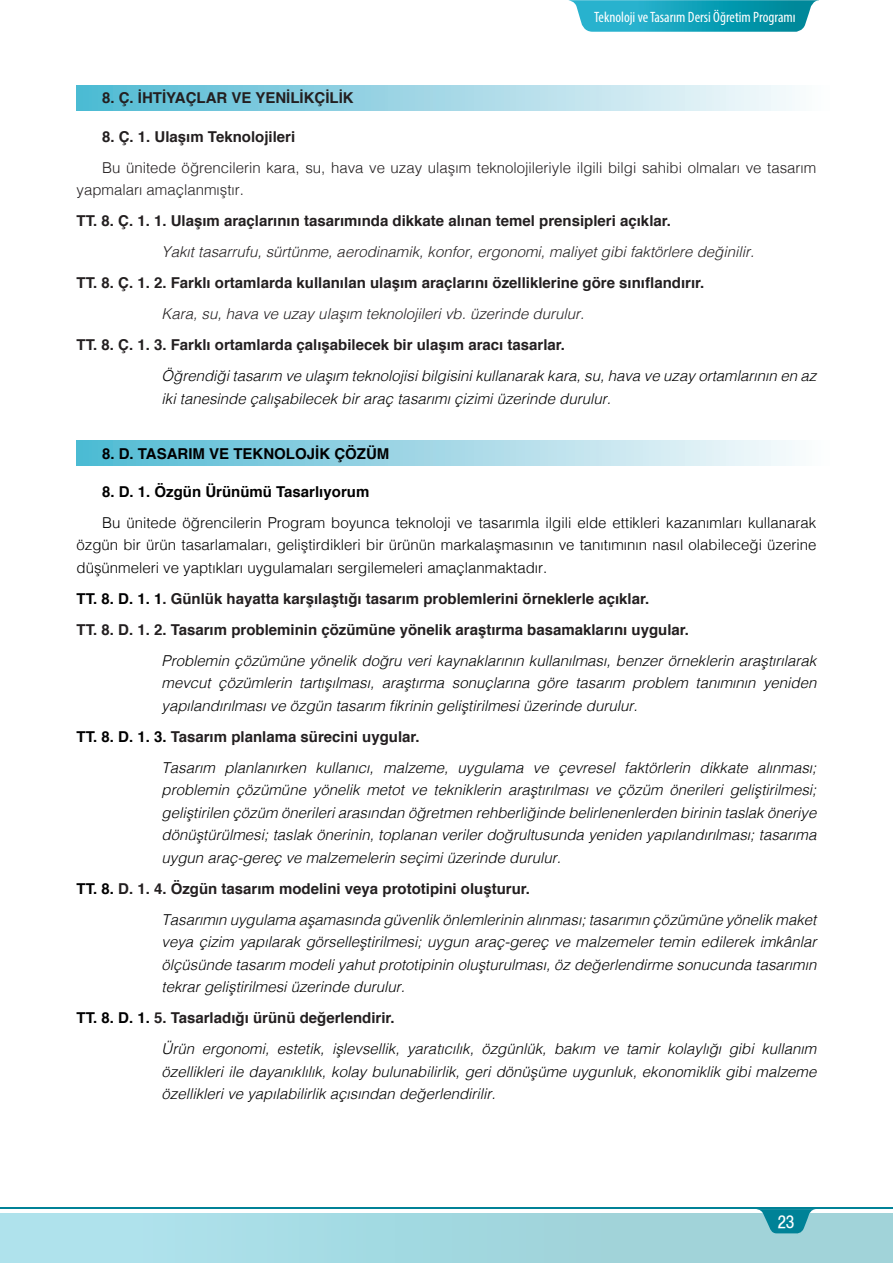
<style>
.page{position:relative;width:893px;height:1263px;background:#fff}
.page>*{position:absolute;margin:0;border:0;box-sizing:border-box;transform-origin:0 0}
.t1{font:18px "Helvetica Nar T Medium";color:#fff}
.t2{font:italic 300 15px/22.5px "Helvetica";color:#000001}
.t3{font:700 15px "Helvetica";color:#231f20}
.t4{font:300 15px/31px "Helvetica";color:#000001}
.t5{font:300 15px/31px "Helvetica";color:#231f20}
.t6{font:italic 300 15px "Helvetica";color:#231f20}
.t7{font:condensed 15px "Myriad Pro";color:#fff}
.t8{font:700 15px "Helvetica";color:#000001}
.s1{font-weight:700}
.s2{color:#000001}
.s3{font-weight:700;font-style:normal}
.s4{font-weight:700;font-style:normal;color:#231f20}
</style>
<div class="page">
<div style="left:0;top:1213px;width:893px;height:50px;background:linear-gradient(to right,#aee3ed,#9dcfd4)"></div>
<hr style="left:0;top:1213px;width:1px;height:50px;background:#afe2ec">
<hr style="left:0;top:1207px;width:893px;height:2px;background:#008297">
<svg style="left:756px;top:1209px;width:66px;height:25px;background:#45a4b3"></svg>
<svg style="left:569px;top:0;width:250px;height:32px;background:#29aabf"></svg>
<div style="left:77px;top:85px;width:755px;height:26px;background:linear-gradient(to right,#50b9d3,#fefcfd)"></div>
<div style="left:77px;top:440px;width:755px;height:26px;background:linear-gradient(to right,#50b9d3,#fefcfd)"></div>
<p class="t7" style="left:594px;top:8px;width:203px">Teknoloji ve Tasarım Dersi Öğretim Programı</p>
<p class="t3" style="left:102px;top:86px;width:253px">8. Ç. İHTİYAÇLAR VE YENİLİKÇİLİK</p>
<p class="t5" style="left:102px;top:120px;width:716px"><span class="s1">8. Ç. 1. Ulaşım Teknolojileri<br></span>Bu ünitede öğrencilerin kara, su, hava ve uzay ulaşım teknolojileriyle ilgili bilgi sahibi olmaları ve tasarım</p>
<p class="t5" style="left:77px;top:173px;width:169px">yapmaları amaçlanmıştır.</p>
<p class="t3" style="left:77px;top:209px;width:596px">TT. 8. Ç. 1. 1. Ulaşım araçlarının tasarımında dikkate alınan temel prensipleri açıklar.</p>
<p class="t6" style="left:162px;top:239px;width:594px">Yakıt tasarrufu, sürtünme, aerodinamik, konfor, ergonomi, maliyet gibi faktörlere değinilir.</p>
<p class="t3" style="left:77px;top:271px;width:629px">TT. 8. Ç. 1. 2. Farklı ortamlarda kullanılan ulaşım araçlarını özelliklerine göre sınıflandırır.</p>
<p class="t6" style="left:162px;top:301px;width:424px">Kara, su, hava ve uzay ulaşım teknolojileri vb. üzerinde durulur.</p>
<p class="t3" style="left:77px;top:333px;width:490px">TT. 8. Ç. 1. 3. Farklı ortamlarda çalışabilecek bir ulaşım aracı tasarlar.</p>
<p class="t2" style="left:162px;top:364px;width:656px">Öğrendiği tasarım ve ulaşım teknolojisi bilgisini kullanarak kara, su, hava ve uzay ortamlarının en az</p>
<p class="t2" style="left:162px;top:386px;width:451px">iki tanesinde çalışabilecek bir araç tasarımı çizimi üzerinde durulur.</p>
<p class="t8" style="left:102px;top:441px;width:289px">8. D. TASARIM VE TEKNOLOJİK ÇÖZÜM</p>
<p class="t4" style="left:102px;top:475px;width:716px"><span class="s1">8. D. 1. Özgün Ürünümü Tasarlıyorum<br></span>Bu ünitede öğrencilerin Program boyunca teknoloji ve tasarımla ilgili elde ettikleri kazanımları kullanarak</p>
<p class="t4" style="left:77px;top:533px;width:741px;line-height:22.5px">özgün bir ürün tasarlamaları, geliştirdikleri bir ürünün markalaşmasının ve tanıtımının nasıl olabileceği üzerine düşünmeleri ve yaptıkları uygulamaları sergilemeleri amaçlanmaktadır.</p>
<p class="t3" style="left:77px;top:586px;width:574px"><span class="s2">TT. 8. D. 1. 1</span>. Günlük hayatta karşılaştığı tasarım problemlerini örneklerle açıklar.</p>
<p class="t3" style="left:77px;top:617px;width:614px">TT. 8. D. 1. 2. Tasarım probleminin çözümüne yönelik araştırma basamaklarını uygular.</p>
<p class="t2" style="left:162px;top:648px;width:656px">Problemin çözümüne yönelik doğru veri kaynaklarının kullanılması, benzer örneklerin araştırılarak</p>
<p class="t2" style="left:162px;top:671px;width:656px">mevcut çözümlerin tartışılması, araştırma sonuçlarına göre tasarım problem tanımının yeniden yapılandırılması ve özgün tasarım fikrinin geliştirilmesi üzerinde durulur.</p>
<p class="t2" style="left:162px;top:720px;width:656px;line-height:31px;text-indent:-85px"><span class="s3">TT. 8. D. 1. 3.</span> <span class="s4">Tasarım planlama sürecini uygular.<br></span>Tasarım planlanırken kullanıcı, malzeme, uygulama ve çevresel faktörlerin dikkate alınması;</p>
<p class="t2" style="left:162px;top:778px;width:656px;text-align:justify">problemin çözümüne yönelik metot ve tekniklerin araştırılması ve çözüm önerileri geliştirilmesi; geliştirilen çözüm önerileri arasından öğretmen rehberliğinde belirlenenlerden birinin taslak öneriye dönüştürülmesi; taslak önerinin, toplanan veriler doğrultusunda yeniden yapılandırılması; tasarıma uygun araç-gereç ve malzemelerin seçimi üzerinde durulur.</p>
<p class="t2" style="left:162px;top:872px;width:656px;line-height:31px;text-indent:-85px"><span class="s3">TT. 8.</span> <span class="s4">D. 1. 4. Özgün tasarım modelini veya prototipini oluşturur.<br></span>Tasarımın uygulama aşamasında güvenlik önlemlerinin alınması; tasarımın çözümüne yönelik maket</p>
<p class="t2" style="left:162px;top:930px;width:656px;text-align:justify">veya çizim yapılarak görselleştirilmesi; uygun araç-gereç ve malzemeler temin edilerek imkânlar ölçüsünde tasarım modeli yahut prototipinin oluşturulması, öz değerlendirme sonucunda tasarımın tekrar geliştirilmesi üzerinde durulur.</p>
<p class="t2" style="left:162px;top:1002px;width:656px;line-height:31px;text-indent:-85px"><span class="s3">TT. 8. D. 1.</span> <span class="s4">5. Tasarladığı ürünü değerlendirir.<br></span>Ürün ergonomi, estetik, işlevsellik, yaratıcılık, özgünlük, bakım ve tamir kolaylığı gibi kullanım</p>
<p class="t2" style="left:162px;top:1059px;width:656px">özellikleri ile dayanıklılık, kolay bulunabilirlik, geri dönüşüme uygunluk, ekonomiklik gibi malzeme özellikleri ve yapılabilirlik açısından değerlendirilir.</p>
<p class="t1" style="left:778px;top:1211px;width:18px">23</p>
</div>
